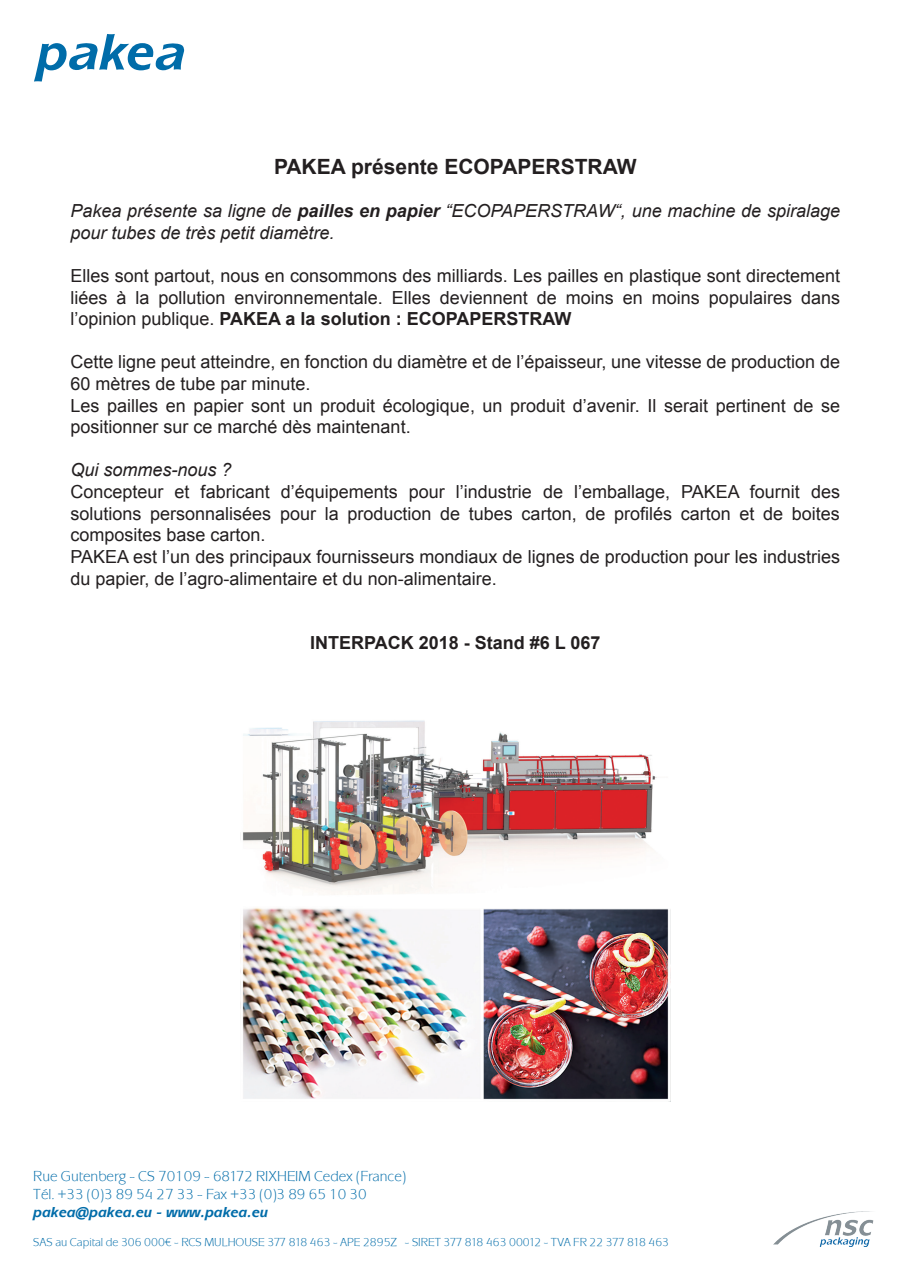
<style>
.page{position:relative;width:910px;height:1280px;background:#fff}
.page>*{position:absolute;margin:0;border:0;box-sizing:border-box;transform-origin:0 0}
.t1{font:700 21px "Arial";color:#231f20}
.t2{font:18px/21.6px "Arial";color:#231f20}
.t3{font:italic 18px/21.6px "Arial";color:#231f20}
.t4{font:700 18px "Arial";color:#231f20}
.t5{font:15px/18px "Mixage ITCTT Book";color:#006ca9}
.t6{font:italic 15px "Mixage ITCTT Bold";color:#006ca9}
.t7{font:12px "Mixage ITCTT Book";color:#006ca9}
.s1{font-weight:700}
</style>
<div class="page">
<svg style="left:34px;top:34px;width:150px;height:48px"></svg>
<img style="left:774px;top:1211px;width:100px;height:35px">
<img style="left:240px;top:720px;width:429px;height:380px">
<p class="t1" style="left:274px;top:153px;width:364px">PAKEA présente ECOPAPERSTRAW</p>
<p class="t3" style="left:70px;top:200px;width:771px">Pakea présente sa ligne de <span class="s1">pailles en papier</span> “ECOPAPERSTRAW“, une machine de spiralage pour tubes de très petit diamètre.</p>
<p class="t2" style="left:70px;top:265px;width:771px;text-align:justify">Elles sont partout, nous en consommons des milliards. Les pailles en plastique sont directement liées à la pollution environnementale. Elles deviennent de moins en moins populaires dans l’opinion publique. <span class="s1">PAKEA a la solution : ECOPAPERSTRAW</span></p>
<p class="t2" style="left:70px;top:352px;width:771px">Cette ligne peut atteindre, en fonction du diamètre et de l’épaisseur, une vitesse de production de 60 mètres de tube par minute.<br>Les pailles en papier sont un produit écologique, un produit d’avenir. Il serait pertinent de se positionner sur ce marché dès maintenant.</p>
<p class="t3" style="left:70px;top:460px;width:163px">Qui sommes-nous ?</p>
<p class="t2" style="left:70px;top:481px;width:771px">Concepteur et fabricant d’équipements pour l’industrie de l’emballage, PAKEA fournit des solutions personnalisées pour la production de tubes carton, de profilés carton et de boites composites base carton.<br>PAKEA est l’un des principaux fournisseurs mondiaux de lignes de production pour les industries du papier, de l’agro-alimentaire et du non-alimentaire.</p>
<p class="t4" style="left:310px;top:631px;width:292px">INTERPACK 2018 - Stand #6 L 067</p>
<p class="t5" style="left:33px;top:1167px;width:374px">Rue Gutenberg - CS 70109 - 68172 RIXHEIM Cedex (France)<br>Tél. +33 (0)3 89 54 27 33 - Fax +33 (0)3 89 65 10 30</p>
<p class="t6" style="left:33px;top:1203px;width:236px">pakea@pakea.eu - www.pakea.eu</p>
<p class="t7" style="left:33px;top:1235px;width:637px">SAS au Capital de 306 000€ - RCS MULHOUSE 377 818 463 - APE 2895Z - SIRET 377 818 463 00012 - TVA FR 22 377 818 463</p>
</div>
